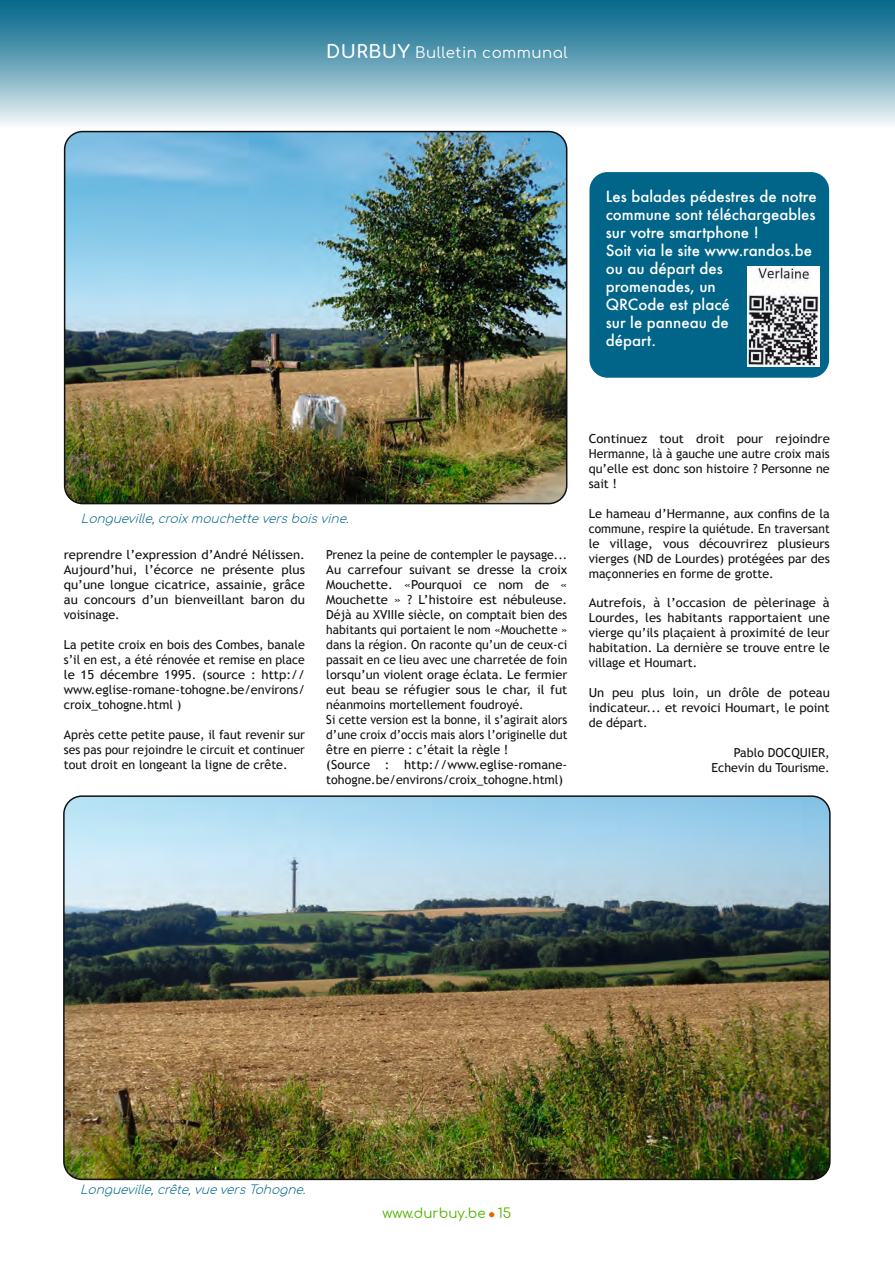
<style>
.page{position:relative;width:895px;height:1263px;background:#fff}
.page>*{position:absolute;margin:0;border:0;box-sizing:border-box;transform-origin:0 0}
.t1{font:500 15px/18px "Futura";color:#fff}
.t2{font:15px "Comfortaa";letter-spacing:.03em;color:#fff}
.t3{font:13.5px "Comfortaa";color:#51b200}
.t4{font:12.45px/15px "Trebuchet MS";color:#11110f;text-align:justify}
.t5{font:12.45px/15px "Trebuchet MS";color:#11110f;text-align:justify;scale:1.05 1}
.t6{font:italic 300 12px "Comfortaa";color:#006588}
.s1{font-weight:700;font-size:18px}
.s2{color:#df6a00}
</style>
<div class="page">
<div style="left:0;top:0;width:894px;height:131px;background:linear-gradient(to bottom,#005f83,#f5f9fa)"></div>
<div style="left:589px;top:172px;width:239px;height:206px;background:#006588;border-radius:18px"></div>
<img style="left:747px;top:267px;width:72px;height:99px">
<img style="left:65px;top:132px;width:501px;height:371px">
<div style="left:64px;top:131px;width:503px;height:373px;border:2px solid #11110f;border-radius:18px"></div>
<img style="left:64px;top:797px;width:765px;height:382px">
<div style="left:63px;top:795px;width:767px;height:385px;border:2px solid #11110f;border-radius:18px"></div>
<p class="t2" style="left:326px;top:39px;width:243px"><span class="s1">DURBUY</span> Bulletin communal</p>
<p class="t1" style="left:605px;top:188px;width:212px">Les balades pédestres de notre commune sont téléchargeables sur votre smartphone !<br>Soit via le site www.randos.be ou au départ des<br>promenades, un<br>QRCode est placé<br>sur le panneau de<br>départ.</p>
<p class="t6" style="left:81px;top:508px;width:274px">Longueville,croixmouchetteversboisvine.</p>
<p class="t4" style="left:326px;top:548px;width:242px;text-align:left">Prenez la peine de contempler le paysage...<br>Au carrefour suivant se dresse la croix Mouchette. «Pourquoi ce nom de « Mouchette » ? L’histoire est nébuleuse.<br>Déjà au XVIIIe siècle, on comptait bien des habitants qui portaient le nom «Mouchette » dans la région. On raconte qu’un de ceux-ci passait en ce lieu avec une charretée de foin lorsqu’un violent orage éclata. Le fermier eut beau se réfugier sous le char, il fut néanmoins mortellement foudroyé.<br>Si cette version est la bonne, il s’agirait alors d’une croix d’occis mais alors l’originelle dut être en pierre : c’était la règle !<br>(Source : http://www.eglise-romane&shy;tohogne.be/environs/croix_tohogne.html)</p>
<p class="t5" style="left:64px;top:548px;width:231px">reprendre l’expression d’André Nélissen.<br>Aujourd’hui, l’écorce ne présente plus qu’une longue cicatrice, assainie, grâce au concours d’un bienveillant baron du voisinage.</p>
<p class="t4" style="left:64px;top:637px;width:242px">La petite croix en bois des Combes, banale s’il en est, a été rénovée et remise en place le 15 décembre 1995. (source : http:// www.eglise-romane-tohogne.be/environs/ croix_tohogne.html )</p>
<p class="t4" style="left:64px;top:727px;width:242px">Après cette petite pause, il faut revenir sur ses pas pour rejoindre le circuit et continuer tout droit en longeant la ligne de crête.</p>
<p class="t5" style="left:588px;top:431px;width:231px">Continuez tout droit pour rejoindre Hermanne, là à gauche une autre croix mais qu’elle est donc son histoire ? Personne ne sait !</p>
<p class="t4" style="left:588px;top:506px;width:242px">Le hameau d’Hermanne, aux confins de la commune, respire la quiétude. En traversant le village, vous découvrirez plusieurs vierges (ND de Lourdes) protégées par des maçonneries en forme de grotte.</p>
<p class="t5" style="left:588px;top:596px;width:231px">Autrefois, à l’occasion de pèlerinage à Lourdes, les habitants rapportaient une vierge qu’ils plaçaient à proximité de leur habitation. La dernière se trouve entre le village et Houmart.</p>
<p class="t5" style="left:588px;top:685px;width:231px">Un peu plus loin, un drôle de poteau indicateur... et revoici Houmart, le point de départ.</p>
<p class="t4" style="left:711px;top:745px;width:120px;text-align:right">Pablo DOCQUIER,<br>Echevin du Tourisme.</p>
<p class="t6" style="left:80px;top:1178px;width:231px">Longueville,crête,vueversTohogne.</p>
<p class="t3" style="left:382px;top:1200px;width:130px">www.durbuy.be <span class="s2">●</span> 15</p>
</div>
